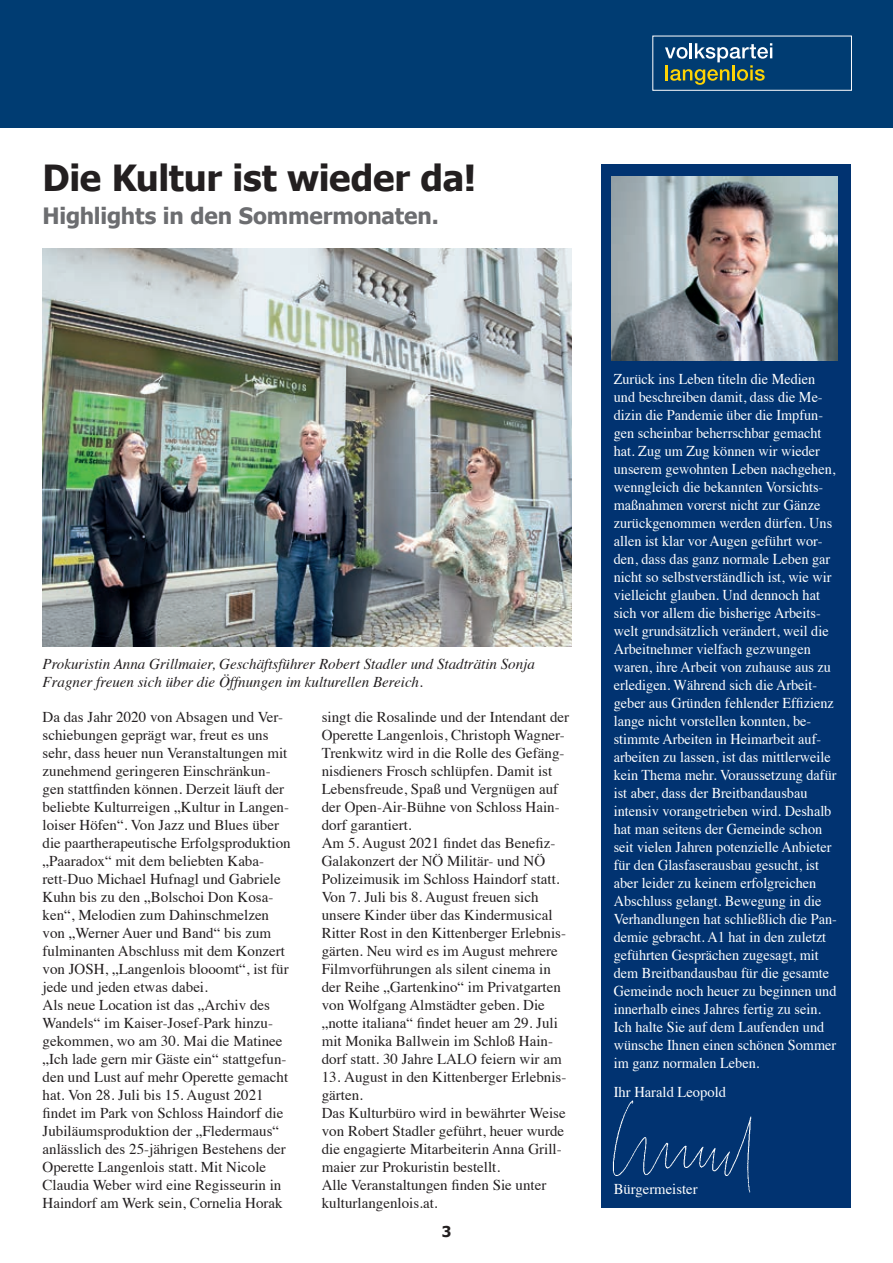
<style>
.page{position:relative;width:893px;height:1263px;background:#fff}
.page>*{position:absolute;margin:0;border:0;box-sizing:border-box;transform-origin:0 0}
.t1{font:700 36px "Tahoma";letter-spacing:-.01em;color:#231f20}
.t2{font:700 22.5px "Tahoma";letter-spacing:-.01em;color:#6c6d70}
.t3{font:15px/18px "Times";color:#231f20}
.t4{font:15px/18px "Times";color:#fff;scale:.95 1}
.t5{font:italic 15px/18px "Times";color:#231f20}
.t6{font:15px "Times";color:#fff}
.t7{font:700 15px "Tahoma";color:#231f20}
</style>
<div class="page">
<div style="left:0;top:0;width:893px;height:128px;background:#003c72"></div>
<svg style="left:665px;top:43px;width:107px;height:42px"></svg>
<div style="left:652px;top:36px;width:200px;height:55px;border:1px solid #fff"></div>
<div style="left:601px;top:164px;width:249px;height:1044px;background:#013371"></div>
<img style="left:612px;top:1100px;width:140px;height:93px">
<img style="left:611px;top:176px;width:227px;height:184px">
<img style="left:43px;top:249px;width:528px;height:397px">
<h1 class="t1" style="left:43px;top:153px;width:435px">Die Kultur ist wieder da!</h1>
<h2 class="t2" style="left:43px;top:200px;width:398px">Highlights in den Sommermonaten.</h2>
<p class="t5" style="left:43px;top:654px;width:494px">Prokuristin Anna Grillmaier, Geschäftsführer Robert Stadler und Stadträtin Sonja<br>Fragner freuen sich über die Öffnungen im kulturellen Bereich.</p>
<p class="t3" style="left:43px;top:706px;width:250px">Da das Jahr 2020 von Absagen und Ver&shy;schiebungen geprägt war, freut es uns sehr, dass heuer nun Veranstaltungen mit zunehmend geringeren Einschränkun&shy;gen stattfinden können. Derzeit läuft der beliebte Kulturreigen „Kultur in Langen&shy;loiser Höfen“. Von Jazz und Blues über die paartherapeutische Erfolgsproduktion „Paaradox“ mit dem beliebten Kaba&shy;rett-Duo Michael Hufnagl und Gabriele Kuhn bis zu den „Bolschoi Don Kosa&shy;ken“, Melodien zum Dahinschmelzen von „Werner Auer und Band“ bis zum fulminanten Abschluss mit dem Konzert von JOSH, „Langenlois blooomt“, ist für jede und jeden etwas dabei.<br>Als neue Location ist das „Archiv des Wandels“ im Kaiser-Josef-Park hinzu&shy;gekommen, wo am 30. Mai die Matinee „Ich lade gern mir Gäste ein“ stattgefun&shy;den und Lust auf mehr Operette gemacht hat. Von 28. Juli bis 15. August 2021 findet im Park von Schloss Haindorf die Jubiläumsproduktion der „Fledermaus“ anlässlich des 25-jährigen Bestehens der Operette Langenlois statt. Mit Nicole Claudia Weber wird eine Regisseurin in Haindorf am Werk sein, Cornelia Horak</p>
<p class="t3" style="left:322px;top:706px;width:249px">singt die Rosalinde und der Intendant der Operette Langenlois, Christoph Wagner-Trenkwitz wird in die Rolle des Gefäng&shy;nisdieners Frosch schlüpfen. Damit ist Lebensfreude, Spaß und Vergnügen auf der Open-Air-Bühne von Schloss Hain&shy;dorf garantiert.<br>Am 5. August 2021 findet das Benefiz-Galakonzert der NÖ Militär- und NÖ Polizeimusik im Schloss Haindorf statt.<br>Von 7. Juli bis 8. August freuen sich unsere Kinder über das Kindermusical Ritter Rost in den Kittenberger Erlebnis&shy;gärten. Neu wird es im August mehrere Filmvorführungen als silent cinema in der Reihe „Gartenkino“ im Privatgarten von Wolfgang Almstädter geben. Die „notte italiana“ findet heuer am 29. Juli mit Monika Ballwein im Schloß Hain&shy;dorf statt. 30 Jahre LALO feiern wir am</p>
<p class="t3" style="left:322px;top:1066px;width:246px">13. August in den Kittenberger Erlebnis&shy;gärten.<br>Das Kulturbüro wird in bewährter Weise von Robert Stadler geführt, heuer wurde die engagierte Mitarbeiterin Anna Grill&shy;maier zur Prokuristin bestellt.<br>Alle Veranstaltungen finden Sie unter kulturlangenlois.at.</p>
<p class="t7" style="left:442px;top:1221px;width:11px">3</p>
<p class="t4" style="left:614px;top:369px;width:236px">Zurück ins Leben titeln die Medien und beschreiben damit, dass die Me&shy;dizin die Pandemie über die Impfun&shy;gen scheinbar beherrschbar gemacht hat. Zug um Zug können wir wieder unserem gewohnten Leben nachgehen, wenngleich die bekannten Vorsichts&shy;maßnahmen vorerst nicht zur Gänze zurückgenommen werden dürfen. Uns allen ist klar vor Augen geführt wor&shy;den, dass das ganz normale Leben gar nicht so selbstverständlich ist, wie wir vielleicht glauben. Und dennoch hat sich vor allem die bisherige Arbeits&shy;welt grundsätzlich verändert, weil die Arbeitnehmer vielfach gezwungen waren, ihre Arbeit von zuhause aus zu erledigen. Während sich die Arbeit&shy;geber aus Gründen fehlender Effizienz lange nicht vorstellen konnten, be&shy;stimmte Arbeiten in Heimarbeit auf&shy;arbeiten zu lassen, ist das mittlerweile kein Thema mehr. Voraussetzung dafür ist aber, dass der Breitbandausbau intensiv vorangetrieben wird. Deshalb hat man seitens der Gemeinde schon seit vielen Jahren potenzielle Anbieter für den Glasfaserausbau gesucht, ist aber leider zu keinem erfolgreichen Abschluss gelangt. Bewegung in die Verhandlungen hat schließlich die Pan&shy;demie gebracht. A1 hat in den zuletzt geführten Gesprächen zugesagt, mit dem Breitbandausbau für die gesamte Gemeinde noch heuer zu beginnen und innerhalb eines Jahres fertig zu sein.<br>Ich halte Sie auf dem Laufenden und wünsche Ihnen einen schönen Sommer im ganz normalen Leben.</p>
<p class="t6" style="left:614px;top:1077px;width:114px">Ihr Harald Leopold</p>
<p class="t6" style="left:614px;top:1175px;width:85px">Bürgermeister</p>
</div>
